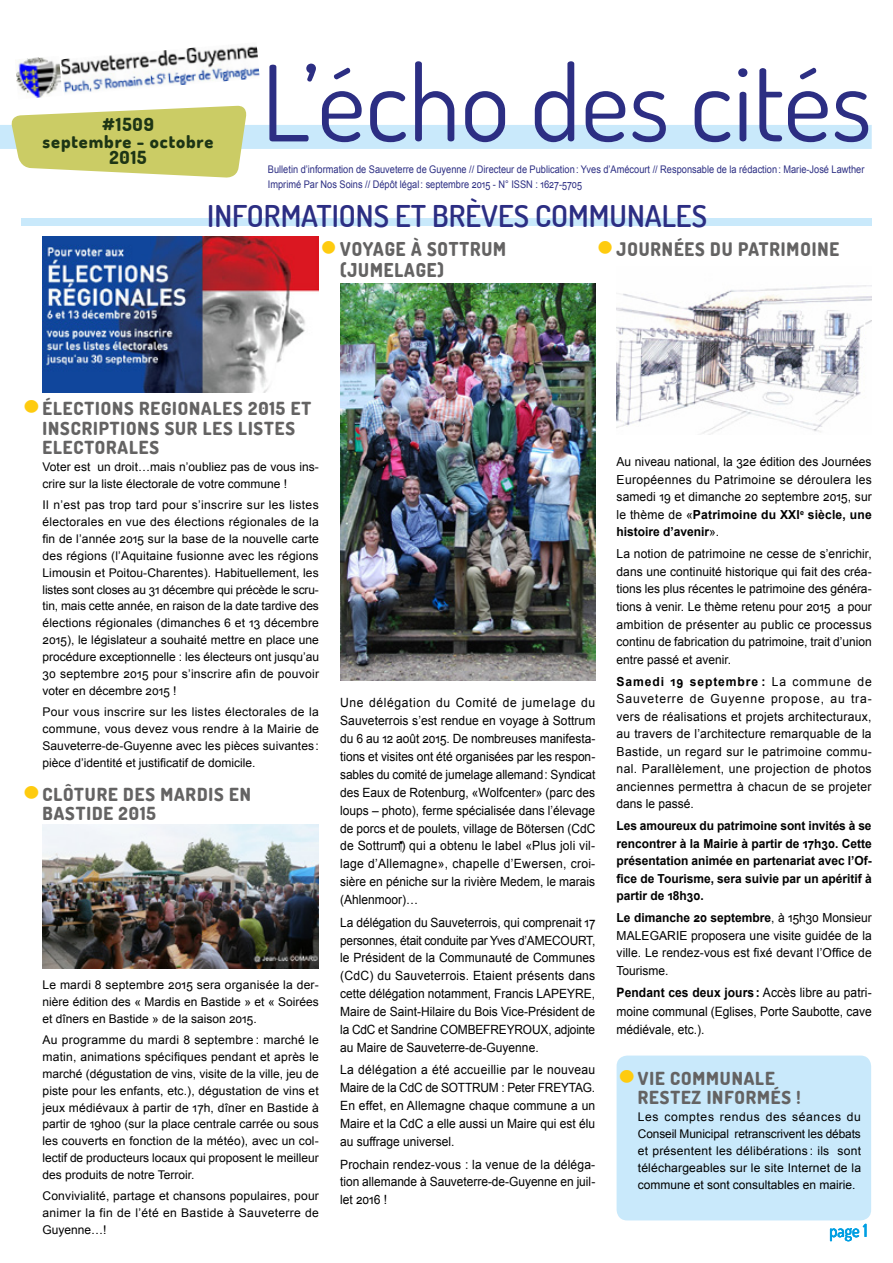
<style>
.page{position:relative;width:893px;height:1263px;background:#fff}
.page>*{position:absolute;margin:0;border:0;box-sizing:border-box;transform-origin:0 0}
.t1{font:105px "Dosis";color:#2c2e83}
.t2{font:600 30px "Dosis";color:#2c2e83}
.t3{font:800 19.05px/20.7px "Dosis";letter-spacing:.05em;color:#646363;scale:.94 1}
.t4{font:800 18.75px "Dosis";letter-spacing:.05em;color:#646363;scale:.96 1}
.t5{font:800 18px/19.5px "Dosis";letter-spacing:.05em;color:#646363}
.t6{font:800 18px "Dosis";letter-spacing:.05em;color:#1d3515}
.t7{font:500 18px "Dosis";color:#009fe3;scale:.9 1}
.t8{font:12.9px/18.1px "Arial";color:#000;text-align:justify;scale:.93 1}
.t9{font:12.75px/17.9px "Arial";color:#000;text-align:justify;scale:.95 1}
.t10{font:12.75px/17.9px "Arial";color:#000;text-align:justify;scale:.94 1}
.t11{font:12.45px/17.5px "Arial";letter-spacing:.005em;color:#000;text-align:justify}
.t12{font:700 12.45px/17.5px "Arial";color:#000;text-align:justify;scale:.96 1}
.t13{font:12.45px/17.5px "Arial";letter-spacing:.005em;color:#000;text-align:justify;scale:.96 1}
.t14{font:12px/16.8px "Arial";color:#000;text-align:justify}
.t15{font:10.5px/15px "Arial";color:#2c2e83;scale:.88 1}
.s1{font-size:48px;color:#fecb0f}
.s2{font-weight:700}
</style>
<div class="page">
<div style="left:0;top:125px;width:872px;height:24px;background:#c9e9fb"></div>
<img style="left:62px;top:46px;width:198px;height:47px">
<img style="left:15px;top:57px;width:47px;height:41px">
<svg style="left:11px;top:105px;width:236px;height:73px"></svg>
<div style="left:21px;top:219px;width:851px;height:7px;background:#c9e9fb"></div>
<div style="left:617px;top:1055px;width:254px;height:165px;background:#c9e9fb;border-radius:11px"></div>
<img style="left:43px;top:237px;width:276px;height:155px">
<img style="left:42px;top:825px;width:277px;height:144px">
<img style="left:616px;top:285px;width:255px;height:150px">
<img style="left:341px;top:284px;width:254px;height:396px">
<h3 class="t6" style="left:102px;top:113px;width:53px">#1509</h3>
<h3 class="t6" style="left:43px;top:130px;width:172px">septembre - octobre</h3>
<h3 class="t6" style="left:109px;top:146px;width:39px">2015</h3>
<h1 class="t1" style="left:261px;top:34px;width:612px">L’écho des cités</h1>
<p class="t15" style="left:268px;top:162px;width:679px">Bulletin d’information de Sauveterre de Guyenne // Directeur de Publication: Yves d’Amécourt // Responsable de la rédaction: Marie-José Lawther<br>Imprimé Par Nos Soins // Dépôt légal: septembre 2015 - N° ISSN : 1627-5705</p>
<h2 class="t2" style="left:207px;top:196px;width:501px">INFORMATIONS ET BRÈVES COMMUNALES</h2>
<h3 class="t3" style="left:340px;top:239px;width:178px;text-indent:-19px"><span class="s1">•</span> VOYAGE À SOTTRUM (JUMELAGE)</h3>
<h3 class="t4" style="left:597px;top:237px;width:253px"><span class="s1">•</span> JOURNÉES DU PATRIMOINE</h3>
<h3 class="t5" style="left:43px;top:398px;width:270px;text-indent:-19px"><span class="s1">•</span> ÉLECTIONS REGIONALES 2015 ET<br>INSCRIPTIONS SUR LES LISTES<br>ELECTORALES</h3>
<p class="t14" style="left:43px;top:458px;width:278px">Voter est un droit…mais n’oubliez pas de vous ins&shy;crire sur la liste électorale de votre commune !</p>
<p class="t14" style="left:43px;top:496px;width:278px">Il n’est pas trop tard pour s’inscrire sur les listes électorales en vue des élections régionales de la fin de l’année 2015 sur la base de la nouvelle carte des régions (l’Aquitaine fusionne avec les régions Limousin et Poitou-Charentes). Habituellement, les listes sont closes au 31 décembre qui précède le scru&shy;tin, mais cette année, en raison de la date tardive des élections régionales (dimanches 6 et 13 décembre 2015), le législateur a souhaité mettre en place une procédure exceptionnelle : les électeurs ont jusqu’au 30 septembre 2015 pour s’inscrire afin de pouvoir voter en décembre 2015 !</p>
<p class="t14" style="left:43px;top:703px;width:278px">Pour vous inscrire sur les listes électorales de la commune, vous devez vous rendre à la Mairie de Sauveterre-de-Guyenne avec les pièces suivantes: pièce d’identité et justificatif de domicile.</p>
<h3 class="t5" style="left:43px;top:784px;width:210px;text-indent:-19px"><span class="s1">•</span> CLÔTURE DES MARDIS EN<br>BASTIDE 2015</h3>
<p class="t14" style="left:43px;top:976px;width:278px">Le mardi 8 septembre 2015 sera organisée la der&shy;nière édition des « Mardis en Bastide » et « Soirées et dîners en Bastide » de la saison 2015.</p>
<p class="t14" style="left:43px;top:1031px;width:278px">Au programme du mardi 8 septembre : marché le matin, animations spécifiques pendant et après le marché (dégustation de vins, visite de la ville, jeu de piste pour les enfants, etc.), dégustation de vins et jeux médiévaux à partir de 17h, dîner en Bastide à partir de 19h00 (sur la place centrale carrée ou sous les couverts en fonction de la météo), avec un col&shy;lectif de producteurs locaux qui proposent le meilleur des produits de notre Terroir.</p>
<p class="t14" style="left:43px;top:1187px;width:278px">Convivialité, partage et chansons populaires, pour animer la fin de l’été en Bastide à Sauveterre de Guyenne…!</p>
<p class="t9" style="left:340px;top:694px;width:270px">Une délégation du Comité de jumelage du Sauveterrois s’est rendue en voyage à Sottrum du 6 au 12 août 2015. De nombreuses manifesta&shy;tions et visites ont été organisées par les respon&shy;sables du comité de jumelage allemand: Syndicat des Eaux de Rotenburg, «Wolfcenter» (parc des loups – photo), ferme spécialisée dans l’élevage de porcs et de poulets, village de Bötersen (CdC de Sottrum‬) qui a obtenu le label «Plus joli vil&shy;lage d’Allemagne», chapelle d’Ewersen, croi&shy;sière en péniche sur la rivière Medem, le marais (Ahlenmoor)…</p>
<p class="t10" style="left:340px;top:913px;width:273px">La délégation du Sauveterrois, qui comprenait 17 personnes, était conduite par Yves d’AMECOURT, le Président de la Communauté de Communes (CdC) du Sauveterrois. Etaient présents dans cette délégation notamment, Francis LAPEYRE, Maire de Saint-Hilaire du Bois Vice-Président de la CdC et Sandrine COMBEFREYROUX, adjointe au Maire de Sauveterre-de-Guyenne.</p>
<p class="t9" style="left:340px;top:1061px;width:270px">La délégation a été accueillie par le nouveau Maire de la CdC de SOTTRUM : Peter FREYTAG.<br>En effet, en Allemagne chaque commune a un Maire et la CdC a elle aussi un Maire qui est élu au suffrage universel.</p>
<p class="t9" style="left:340px;top:1155px;width:270px">Prochain rendez-vous : la venue de la déléga&shy;tion allemande à Sauveterre-de-Guyenne en juil&shy;let 2016 !</p>
<p class="t11" style="left:617px;top:453px;width:257px">Au niveau national, la 32e édition des Journées Européennes du Patrimoine se déroulera les samedi 19 et dimanche 20 septembre 2015, sur le thème de «<span class="s2">Patrimoine du XXI</span><sup>e</sup> <span class="s2">siècle, une histoire d’avenir</span>».</p>
<p class="t11" style="left:617px;top:545px;width:257px">La notion de patrimoine ne cesse de s’enrichir, dans une continuité historique qui fait des créa&shy;tions les plus récentes le patrimoine des généra&shy;tions à venir. Le thème retenu pour 2015 a pour ambition de présenter au public ce processus continu de fabrication du patrimoine, trait d’union entre passé et avenir.</p>
<p class="t11" style="left:617px;top:672px;width:257px"><span class="s2">Samedi 19 septembre :</span> La commune de Sauveterre de Guyenne propose, au tra&shy;vers de réalisations et projets architecturaux, au travers de l’architecture remarquable de la Bastide, un regard sur le patrimoine commu&shy;nal. Parallèlement, une projection de photos anciennes permettra à chacun de se projeter dans le passé.</p>
<p class="t12" style="left:617px;top:817px;width:267px">Les amoureux du patrimoine sont invités à se rencontrer à la Mairie à partir de 17h30. Cette présentation animée en partenariat avec l’Of&shy;fice de Tourisme, sera suivie par un apéritif à partir de 18h30.</p>
<p class="t13" style="left:617px;top:909px;width:267px"><span class="s2">Le dimanche 20 septembre</span>, à 15h30 Monsieur MALEGARIE proposera une visite guidée de la ville. Le rendez-vous est fixé devant l’Office de Tourisme.</p>
<p class="t8" style="left:617px;top:984px;width:276px"><span class="s2">Pendant ces deux jours:</span> Accès libre au patri&shy;moine communal (Eglises, Porte Saubotte, cave médiévale, etc.).</p>
<h3 class="t5" style="left:638px;top:1068px;width:164px;text-indent:-19px"><span class="s1">•</span> VIE COMMUNALE<br>RESTEZ INFORMÉS !</h3>
<p class="t14" style="left:638px;top:1108px;width:225px">Les comptes rendus des séances du Conseil Municipal retranscrivent les débats et présentent les délibérations : ils sont téléchargeables sur le site Internet de la commune et sont consultables en mairie.</p>
<h3 class="t7" style="left:830px;top:1219px;width:44px">page 1</h3>
</div>
